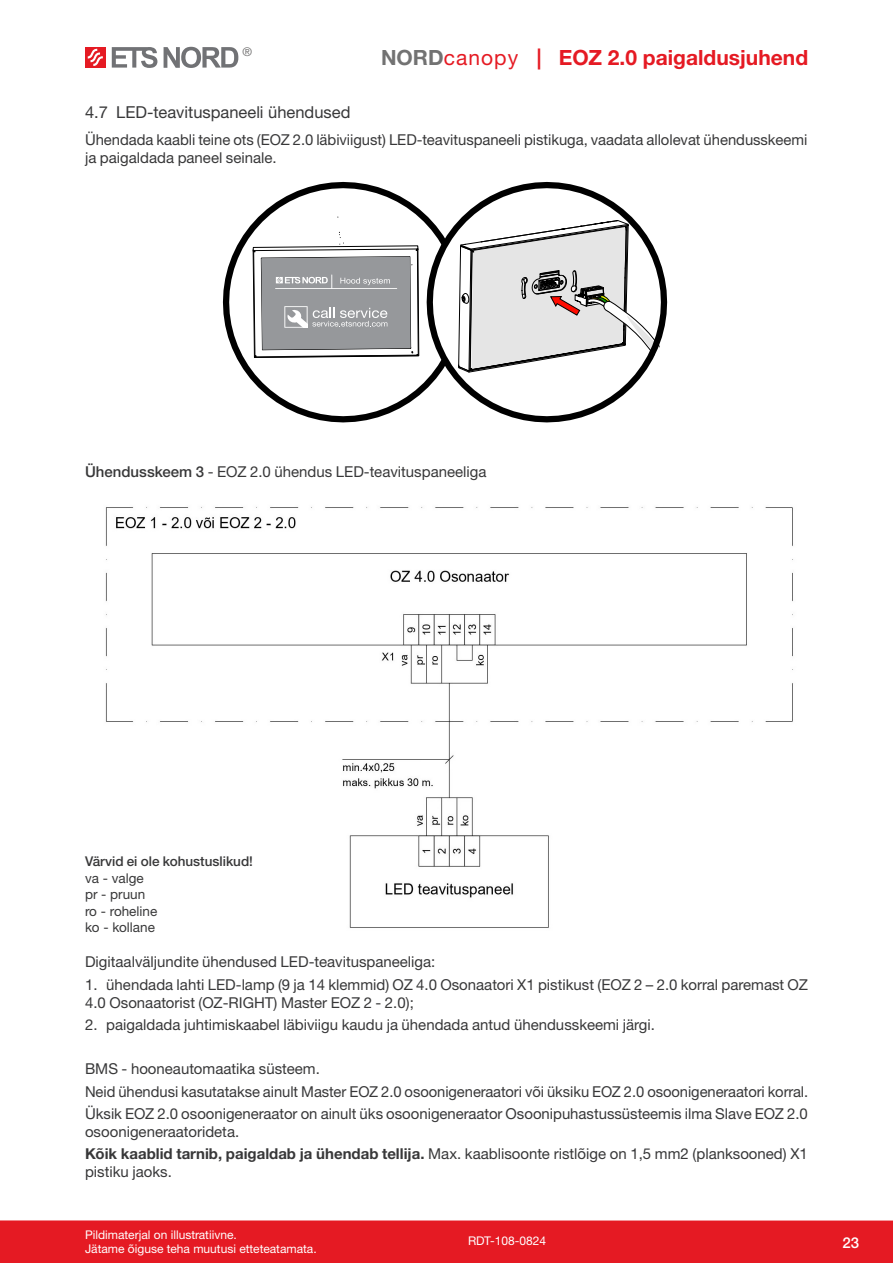
<style>
.page{position:relative;width:893px;height:1263px;background:#fff}
.page>*{position:absolute;margin:0;border:0;box-sizing:border-box;transform-origin:0 0}
.t1{font:700 21px "Helvetica Neue LTW1 G";color:#e51a23}
.t2{font:16.5px "Helvetica Neue LTW1 G";color:#383839}
.Tekst{font:15px/18px "Helvetica Neue LTW1 G";color:#383839}
.t3{font:500 15px "Helvetica Neue LTW1 G";color:#fff}
.Tabeltekst{font:13.5px "Helvetica Neue LTW1 G";color:#383839}
.Tabeli_päis{font:500 13.5px "Helvetica Neue LTW1 G";color:#383839}
.t4{font:12px/14.4px "Helvetica Neue LTW1 G";color:#fff}
.t5{font:12px "Helvetica Neue LTW1 G";color:#737272}
.s1{color:#727272}
.s2{font-weight:400}
.s3{font-weight:500}
.s4{font-weight:700}
</style>
<div class="page">
<div style="left:0;top:1220px;width:893px;height:43px;background:#e51a23"></div>
<div style="left:85px;top:47px;width:21px;height:21px;background:#e51a23"></div>
<svg style="left:112px;top:47px;width:45px;height:21px"></svg>
<svg style="left:164px;top:47px;width:74px;height:21px"></svg>
<svg style="left:88px;top:49px;width:15px;height:17px"></svg>
<svg style="left:222px;top:181px;width:201px;height:242px"></svg>
<svg style="left:253px;top:232px;width:166px;height:126px"></svg>
<svg style="left:423px;top:181px;width:245px;height:242px"></svg>
<img style="left:105px;top:507px;width:688px;height:421px">
<p class="t5" style="left:242px;top:44px;width:11px">®</p>
<h1 class="t1" style="left:381px;top:44px;width:429px"><span class="s1">NORD</span><span class="s2">canopy</span> | EOZ 2.0 paigaldusjuhend</h1>
<p class="t2" style="left:85px;top:102px;width:267px">4.7 LED-teavituspaneeli ühendused</p>
<p class="Tekst" style="left:85px;top:130px;width:724px">Ühendada kaabli teine ots (EOZ 2.0 läbiviigust) LED-teavituspaneeli pistikuga, vaadata allolevat ühendusskeemi ja paigaldada paneel seinale.</p>
<p class="Tekst" style="left:85px;top:463px;width:403px"><span class="s3">Ühendusskeem 3</span> - EOZ 2.0 ühendus LED-teavituspaneeliga</p>
<p class="Tabeli_päis" style="left:85px;top:853px;width:169px">Värvid ei ole kohustuslikud!</p>
<p class="Tabeltekst" style="left:85px;top:869px;width:60px">va - valge</p>
<p class="Tabeltekst" style="left:85px;top:886px;width:62px">pr - pruun</p>
<p class="Tabeltekst" style="left:85px;top:902px;width:74px">ro - roheline</p>
<p class="Tabeltekst" style="left:85px;top:919px;width:71px">ko - kollane</p>
<p class="Tekst" style="left:85px;top:953px;width:352px">Digitaalväljundite ühendused LED-teavituspaneeliga:</p>
<p class="Tekst" style="left:85px;top:975px;width:724px">1. ühendada lahti LED-lamp (9 ja 14 klemmid) OZ 4.0 Osonaatori X1 pistikust (EOZ 2 – 2.0 korral paremast OZ<br>4.0 Osonaatorist (OZ-RIGHT) Master EOZ 2 - 2.0);</p>
<p class="Tekst" style="left:85px;top:1015px;width:571px">2. paigaldada juhtimiskaabel läbiviigu kaudu ja ühendada antud ühendusskeemi järgi.</p>
<p class="Tekst" style="left:85px;top:1060px;width:236px">BMS - hooneautomaatika süsteem.</p>
<p class="Tekst" style="left:85px;top:1082px;width:725px">Neid ühendusi kasutatakse ainult Master EOZ 2.0 osoonigeneraatori või üksiku EOZ 2.0 osoonigeneraatori korral.</p>
<p class="Tekst" style="left:85px;top:1104px;width:724px">Üksik EOZ 2.0 osoonigeneraator on ainult üks osoonigeneraator Osoonipuhastussüsteemis ilma Slave EOZ 2.0 osoonigeneraatorideta.</p>
<p class="Tekst" style="left:85px;top:1145px;width:724px"><span class="s4">Kõik kaablid tarnib, paigaldab ja ühendab tellija.</span> Max. kaablisoonte ristlõige on 1,5 mm2 (planksooned) X1 pistiku jaoks.</p>
<p class="t4" style="left:85px;top:1227px;width:233px">Pildimaterjal on illustratiivne.<br>Jätame õiguse teha muutusi etteteatamata.</p>
<p class="t4" style="left:468px;top:1233px;width:80px">RDT-108-0824</p>
<p class="t3" style="left:842px;top:1233px;width:18px">23</p>
</div>
